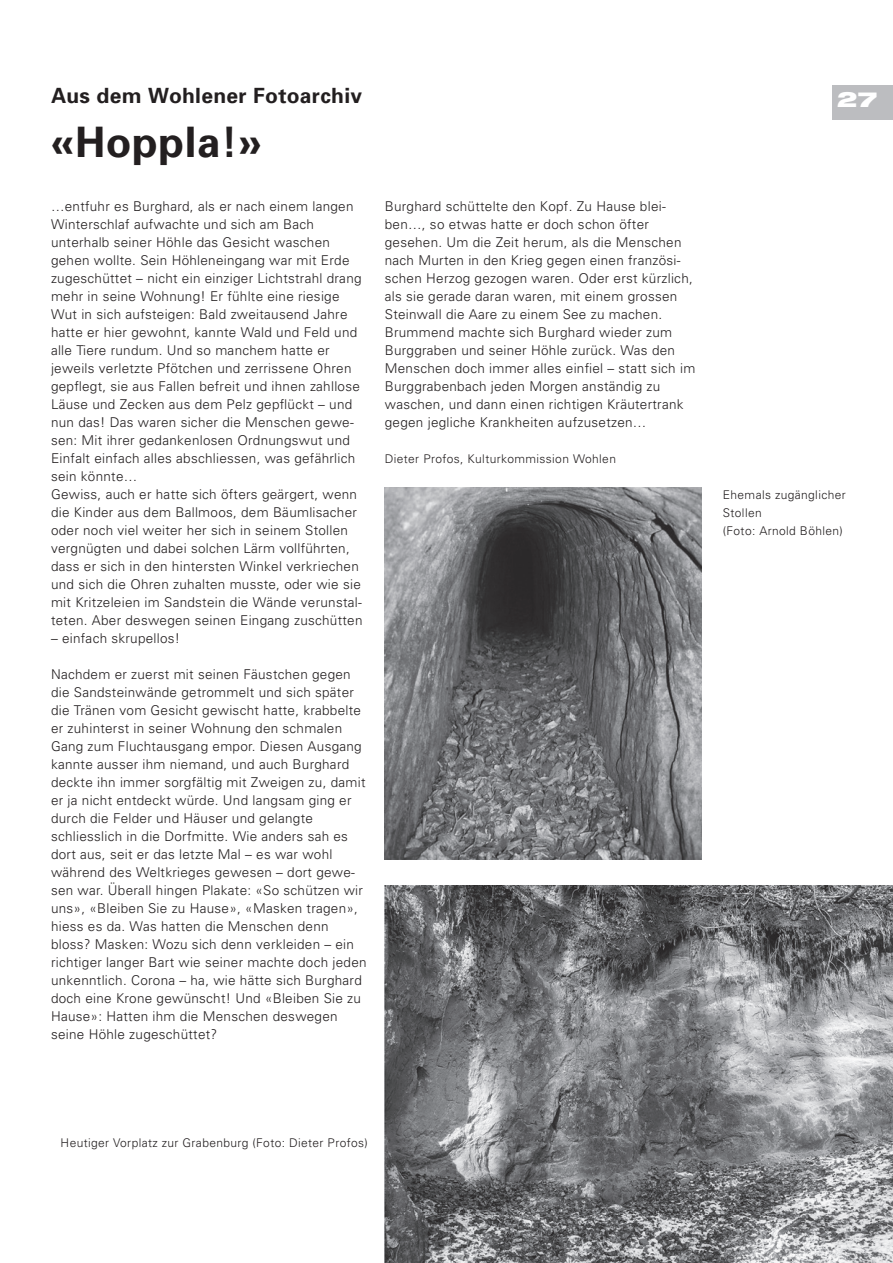
<style>
.page{position:relative;width:893px;height:1263px;background:#fff}
.page>*{position:absolute;margin:0;border:0;box-sizing:border-box;transform-origin:0 0}
.t1{font:700 42px "Univers";letter-spacing:.015em;color:#231f20}
.t2{font:700 21px "Univers";letter-spacing:.015em;color:#231f20}
.t3{font:900 expanded 21px "Helvetica Neue LT Com";color:#fff}
.t4{font:300 13.5px/18px "Univers";letter-spacing:.02em;color:#231f20}
.t5{font:300 12px/18px "Univers";letter-spacing:.03em;color:#231f20}
</style>
<div class="page">
<div style="left:832px;top:85px;width:61px;height:35px;background:#bcbdc0"></div>
<img style="left:385px;top:885px;width:508px;height:378px">
<img style="left:385px;top:488px;width:317px;height:371px">
<h2 class="t2" style="left:51px;top:83px;width:313px">Aus dem Wohlener Fotoarchiv</h2>
<h2 class="t3" style="left:837px;top:86px;width:42px">27</h2>
<h1 class="t1" style="left:51px;top:117px;width:212px">«Hoppla!»</h1>
<p class="t4" style="left:51px;top:197px;width:313px">…entfuhr es Burghard, als er nach einem langen Winterschlaf aufwachte und sich am Bach unterhalb seiner Höhle das Gesicht waschen gehen wollte. Sein Höhleneingang war mit Erde zugeschüttet – nicht ein einziger Lichtstrahl drang mehr in seine Wohnung! Er fühlte eine riesige Wut in sich aufsteigen: Bald zweitausend Jahre hatte er hier gewohnt, kannte Wald und Feld und alle Tiere rundum. Und so manchem hatte er jeweils verletzte Pfötchen und zerrissene Ohren gepflegt, sie aus Fallen befreit und ihnen zahllose Läuse und Zecken aus dem Pelz gepflückt – und nun das! Das waren sicher die Menschen gewe&shy;sen: Mit ihrer gedankenlosen Ordnungswut und Einfalt einfach alles abschliessen, was gefährlich sein könnte…<br>Gewiss, auch er hatte sich öfters geärgert, wenn die Kinder aus dem Ballmoos, dem Bäumlisacher oder noch viel weiter her sich in seinem Stollen vergnügten und dabei solchen Lärm vollführten, dass er sich in den hintersten Winkel verkriechen und sich die Ohren zuhalten musste, oder wie sie mit Kritzeleien im Sandstein die Wände verunstal&shy;teten. Aber deswegen seinen Eingang zuschütten</p>
<p class="t4" style="left:51px;top:629px;width:131px">– einfach skrupellos!</p>
<p class="t4" style="left:51px;top:665px;width:317px">Nachdem er zuerst mit seinen Fäustchen gegen die Sandsteinwände getrommelt und sich später die Tränen vom Gesicht gewischt hatte, krabbelte er zuhinterst in seiner Wohnung den schmalen Gang zum Fluchtausgang empor. Diesen Ausgang kannte ausser ihm niemand, und auch Burghard deckte ihn immer sorgfältig mit Zweigen zu, damit er ja nicht entdeckt würde. Und langsam ging er durch die Felder und Häuser und gelangte schliesslich in die Dorfmitte. Wie anders sah es dort aus, seit er das letzte Mal – es war wohl während des Weltkrieges gewesen – dort gewe&shy;sen war. Überall hingen Plakate: «So schützen wir uns», «Bleiben Sie zu Hause», «Masken tragen», hiess es da. Was hatten die Menschen denn bloss? Masken: Wozu sich denn verkleiden – ein richtiger langer Bart wie seiner machte doch jeden unkenntlich. Corona – ha, wie hätte sich Burghard doch eine Krone gewünscht! Und «Bleiben Sie zu Hause»: Hatten ihm die Menschen deswegen seine Höhle zugeschüttet?</p>
<p class="t4" style="left:385px;top:197px;width:312px">Burghard schüttelte den Kopf. Zu Hause blei&shy;ben…, so etwas hatte er doch schon öfter gesehen. Um die Zeit herum, als die Menschen nach Murten in den Krieg gegen einen französi&shy;schen Herzog gezogen waren. Oder erst kürzlich, als sie gerade daran waren, mit einem grossen Steinwall die Aare zu einem See zu machen.<br>Brummend machte sich Burghard wieder zum Burggraben und seiner Höhle zurück. Was den Menschen doch immer alles einfiel – statt sich im Burggrabenbach jeden Morgen anständig zu waschen, und dann einen richtigen Kräutertrank gegen jegliche Krankheiten aufzusetzen…</p>
<p class="t5" style="left:385px;top:450px;width:233px">Dieter Profos, Kulturkommission Wohlen</p>
<p class="t5" style="left:723px;top:486px;width:124px">Ehemals zugänglicher<br>Stollen<br>(Foto: Arnold Böhlen)</p>
<p class="t5" style="left:61px;top:1134px;width:309px">Heutiger Vorplatz zur Grabenburg (Foto: Dieter Profos)</p>
</div>
